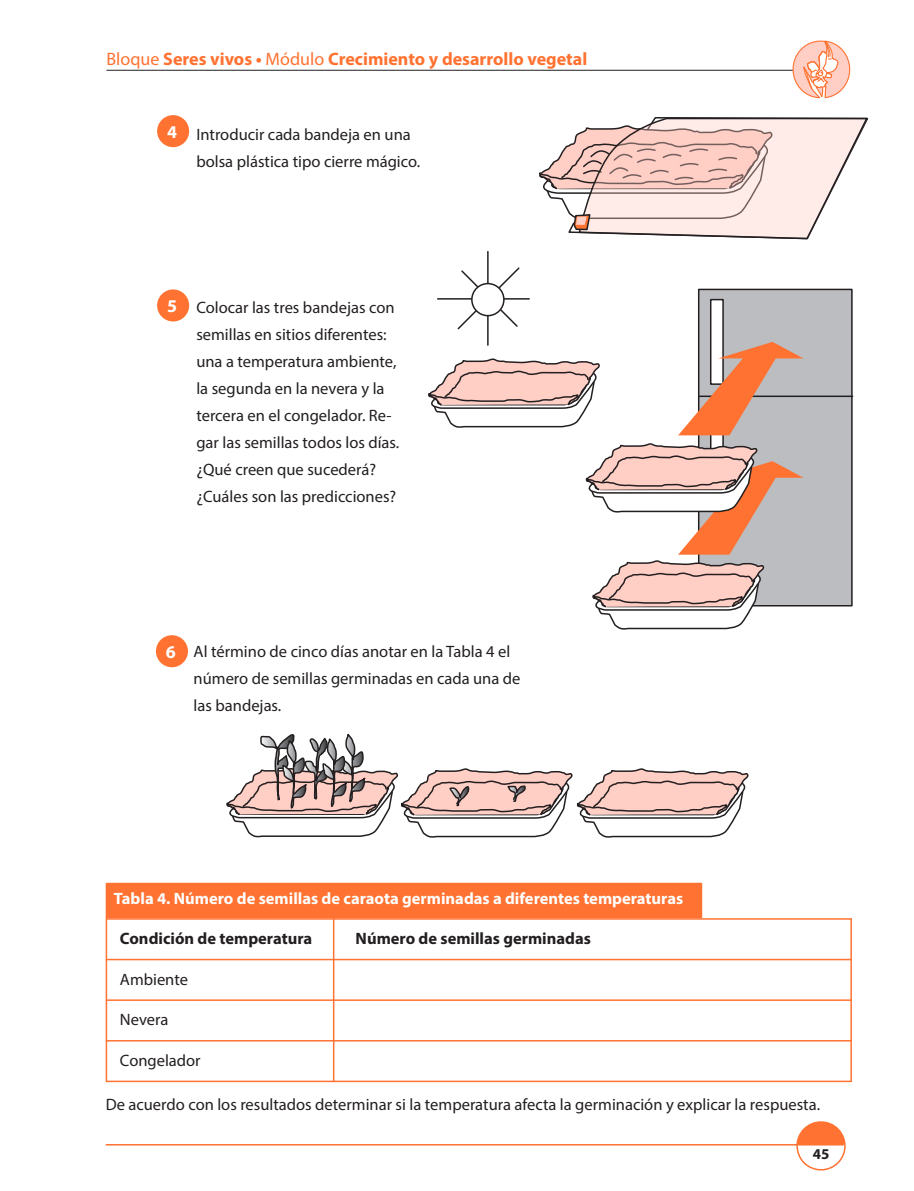
<style>
.page{position:relative;width:914px;height:1191px;background:#fff}
.page>*{position:absolute;margin:0;border:0;box-sizing:border-box;transform-origin:0 0}
.t1{font:700 18px "Myriad Pro";color:#ff7231}
.t2{font:700 18px "Myriad Pro";color:#fff}
.Texto_11{font:16.5px/27px "Myriad Pro";color:#231f20}
.Tabla_titulo{font:700 16.5px "Myriad Pro";color:#fff}
.Tabla_1_2{font:700 16.5px "Myriad Pro";color:#231f20}
.Tabla_1_2-2{font:16.5px "Myriad Pro";color:#231f20}
.t3{font:700 15px "Myriad Pro";color:#231f20}
.s1{font-weight:400}
</style>
<div class="page">
<hr style="left:106px;top:70px;width:688px;height:1px;background:#231f20">
<svg style="left:795px;top:1121px;width:51px;height:50px"></svg>
<hr style="left:106px;top:1143px;width:737px;height:2px;background:#ff7231">
<svg style="left:791px;top:40px;width:59px;height:59px"></svg>
<div style="left:698px;top:289px;width:153px;height:316px;background:#bcbdc0"></div>
<div style="left:697px;top:288px;width:155px;height:318px;border:2px solid #231f20"></div>
<hr style="left:698px;top:395px;width:154px;height:2px;background:#231f20">
<div style="left:710px;top:299px;width:12px;height:85px;background:#fff"></div>
<div style="left:709px;top:299px;width:14px;height:86px;border:2px solid #231f20"></div>
<svg style="left:710px;top:411px;width:12px;height:85px"></svg>
<svg style="left:678px;top:342px;width:125px;height:93px"></svg>
<div style="left:106px;top:882px;width:596px;height:35px;background:#ff7231;border:2px solid #ff7231"></div>
<hr style="left:106px;top:917px;width:744px;height:2px;background:#ff7231">
<hr style="left:106px;top:958px;width:744px;height:2px;background:#ff7231">
<hr style="left:106px;top:999px;width:744px;height:1px;background:#ff7231">
<hr style="left:106px;top:1039px;width:744px;height:2px;background:#ff7231">
<hr style="left:106px;top:1080px;width:744px;height:1px;background:#ff7231">
<hr style="left:106px;top:883px;width:1px;height:198px;background:#ff7231">
<hr style="left:333px;top:917px;width:1px;height:164px;background:#ff7231">
<hr style="left:850px;top:918px;width:1px;height:163px;background:#ff7231">
<svg style="left:428px;top:358px;width:172px;height:70px"></svg>
<svg style="left:585px;top:443px;width:218px;height:111px"></svg>
<svg style="left:592px;top:560px;width:173px;height:70px"></svg>
<svg style="left:539px;top:117px;width:330px;height:123px"></svg>
<svg style="left:456px;top:266px;width:64px;height:65px"></svg>
<hr style="left:487px;top:251px;width:1px;height:94px;background:#231f20">
<hr style="left:437px;top:298px;width:92px;height:1px;background:#231f20">
<div style="left:471px;top:283px;width:32px;height:32px;background:#fff;border-radius:50%"></div>
<div style="left:471px;top:283px;width:33px;height:33px;border:2px solid #231f20;border-radius:50%"></div>
<svg style="left:226px;top:733px;width:523px;height:105px"></svg>
<div style="left:157px;top:115px;width:32px;height:32px;background:#ff7231;border-radius:50%"></div>
<div style="left:157px;top:289px;width:32px;height:32px;background:#ff7231;border-radius:50%"></div>
<div style="left:156px;top:635px;width:32px;height:32px;background:#ff7231;border-radius:50%"></div>
<p class="t1" style="left:106px;top:47px;width:482px"><span class="s1">Bloque</span> Seres vivos • <span class="s1">Módulo</span> Crecimiento y desarrollo vegetal</p>
<p class="t2" style="left:167px;top:120px;width:11px">4</p>
<p class="Texto_11" style="left:196px;top:121px;width:225px;text-indent:-27px">4. Introducir cada bandeja en una bolsa plástica tipo cierre mágico.</p>
<p class="t2" style="left:167px;top:294px;width:11px">5</p>
<p class="Texto_11" style="left:196px;top:293px;width:204px;text-indent:-27px">5. Colocar las tres bandejas con semillas en sitios diferentes: una a temperatura ambiente, la segunda en la nevera y la tercera en el congelador. Re&shy;gar las semillas todos los días. ¿Qué creen que sucederá? ¿Cuáles son las predicciones?</p>
<p class="Texto_11" style="left:193px;top:637px;width:328px;text-indent:-27px">6. Al término de cinco días anotar en la Tabla 4 el número de semillas germinadas en cada una de las bandejas.</p>
<p class="t2" style="left:166px;top:640px;width:11px">6</p>
<p class="Tabla_titulo" style="left:114px;top:887px;width:570px">Tabla 4. Número de semillas de caraota germinadas a diferentes temperaturas</p>
<p class="Tabla_1_2" style="left:120px;top:927px;width:194px">Condición de temperatura</p>
<p class="Tabla_1_2" style="left:355px;top:927px;width:237px">Número de semillas germinadas</p>
<p class="Tabla_1_2-2" style="left:120px;top:968px;width:70px">Ambiente</p>
<p class="Tabla_1_2-2" style="left:120px;top:1009px;width:50px">Nevera</p>
<p class="Tabla_1_2-2" style="left:120px;top:1049px;width:82px">Congelador</p>
<p class="Texto_11" style="left:106px;top:1090px;width:715px">De acuerdo con los resultados determinar si la temperatura afecta la germinación y explicar la respuesta.</p>
<p class="t3" style="left:812px;top:1143px;width:18px">45</p>
</div>
